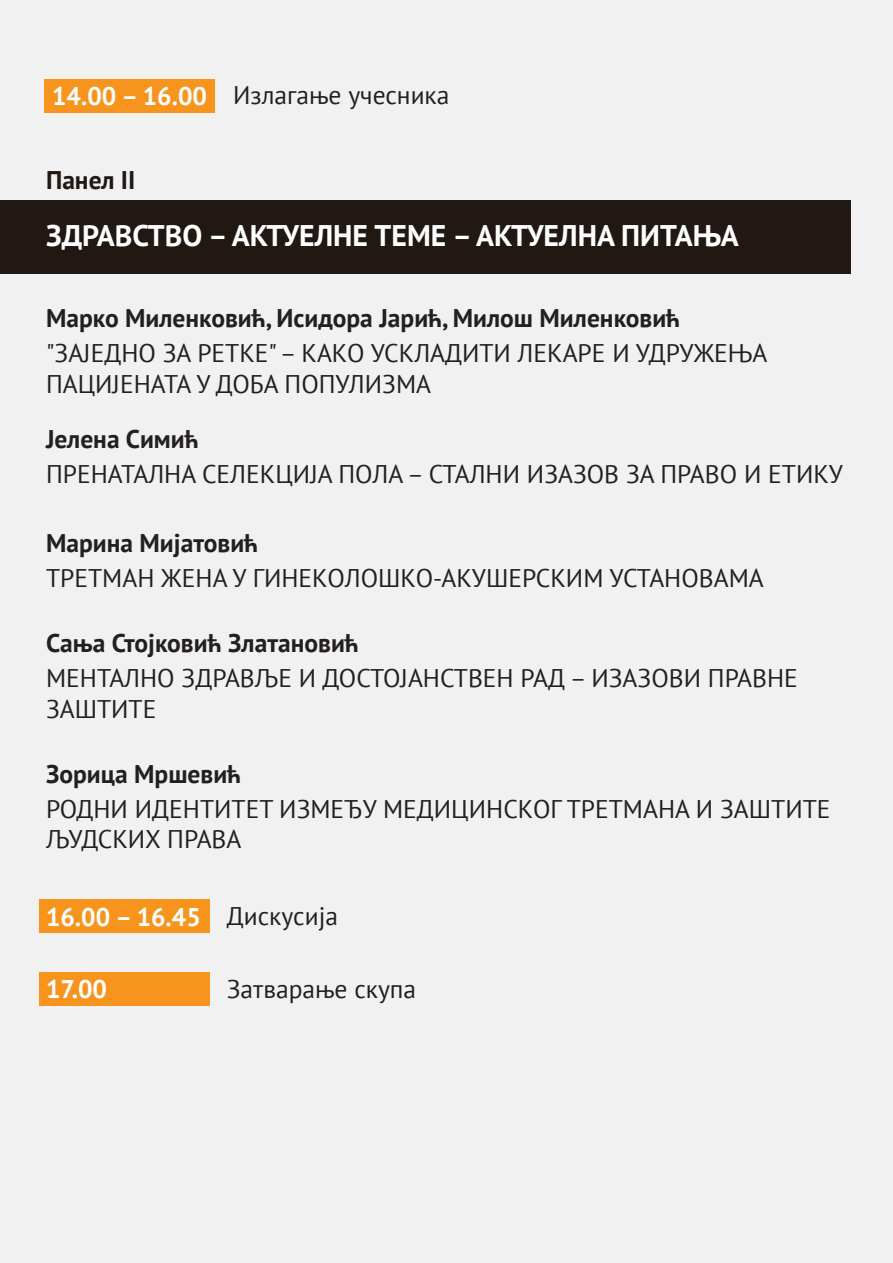
<style>
.page{position:relative;width:893px;height:1263px;background:#f1f1f2}
.page>*{position:absolute;margin:0;border:0;box-sizing:border-box;transform-origin:0 0}
.t1{font:700 29.7px "PT Sans";color:#fff}
.t2{font:25.5px/30.6px "PT Sans";color:#231f20}
.t3{font:700 25.5px "PT Sans";color:#231f20}
.t4{font:700 25.5px "PT Sans";color:#fff}
.t5{font:700 25.5px "PT Sans";color:#211713}
.s1{font-weight:700;color:#fff}
</style>
<div class="page">
<div style="left:0;top:201px;width:851px;height:73px;background:#211713"></div>
<div style="left:44px;top:79px;width:171px;height:34px;background:#f7941e"></div>
<div style="left:39px;top:899px;width:171px;height:34px;background:#f7941e"></div>
<div style="left:39px;top:972px;width:171px;height:34px;background:#f7941e"></div>
<p class="t2" style="left:52px;top:79px;width:399px"><span class="s1">14.00 – 16.00</span> Излагање учесника</p>
<p class="t5" style="left:46px;top:163px;width:91px">Панел II</p>
<p class="t1" style="left:46px;top:216px;width:694px">ЗДРАВСТВО – АКТУЕЛНЕ ТЕМЕ – АКТУЕЛНА ПИТАЊА</p>
<p class="t3" style="left:46px;top:301px;width:636px">Марко Миленковић, Исидора Јарић, Милош Миленковић</p>
<p class="t2" style="left:46px;top:337px;width:723px">"ЗАЈЕДНО ЗА РЕТКЕ" – КАКО УСКЛАДИТИ ЛЕКАРЕ И УДРУЖЕЊА<br>ПАЦИЈЕНАТА У ДОБА ПОПУЛИЗМА</p>
<p class="t3" style="left:46px;top:422px;width:154px">Јелена Симић</p>
<p class="t2" style="left:46px;top:458px;width:798px">ПРЕНАТАЛНА СЕЛЕКЦИЈА ПОЛА – СТАЛНИ ИЗАЗОВ ЗА ПРАВО И ЕТИКУ</p>
<p class="t3" style="left:46px;top:526px;width:214px">Марина Мијатовић</p>
<p class="t2" style="left:46px;top:562px;width:719px">ТРЕТМАН ЖЕНА У ГИНЕКОЛОШКО-АКУШЕРСКИМ УСТАНОВАМА</p>
<p class="t3" style="left:46px;top:626px;width:314px">Сања Стојковић Златановић</p>
<p class="t2" style="left:46px;top:662px;width:753px">МЕНТАЛНО ЗДРАВЉЕ И ДОСТОЈАНСТВЕН РАД – ИЗАЗОВИ ПРАВНЕ<br>ЗАШТИТЕ</p>
<p class="t3" style="left:46px;top:757px;width:197px">Зорица Мршевић</p>
<p class="t2" style="left:46px;top:793px;width:786px">РОДНИ ИДЕНТИТЕТ ИЗМЕЂУ МЕДИЦИНСКОГ ТРЕТМАНА И ЗАШТИТЕ<br>ЉУДСКИХ ПРАВА</p>
<p class="t4" style="left:46px;top:900px;width:156px">16.00 – 16.45</p>
<p class="t4" style="left:46px;top:972px;width:63px">17.00</p>
<p class="t2" style="left:227px;top:900px;width:113px">Дискусија</p>
<p class="t2" style="left:227px;top:973px;width:191px">Затварање скупа</p>
</div>
